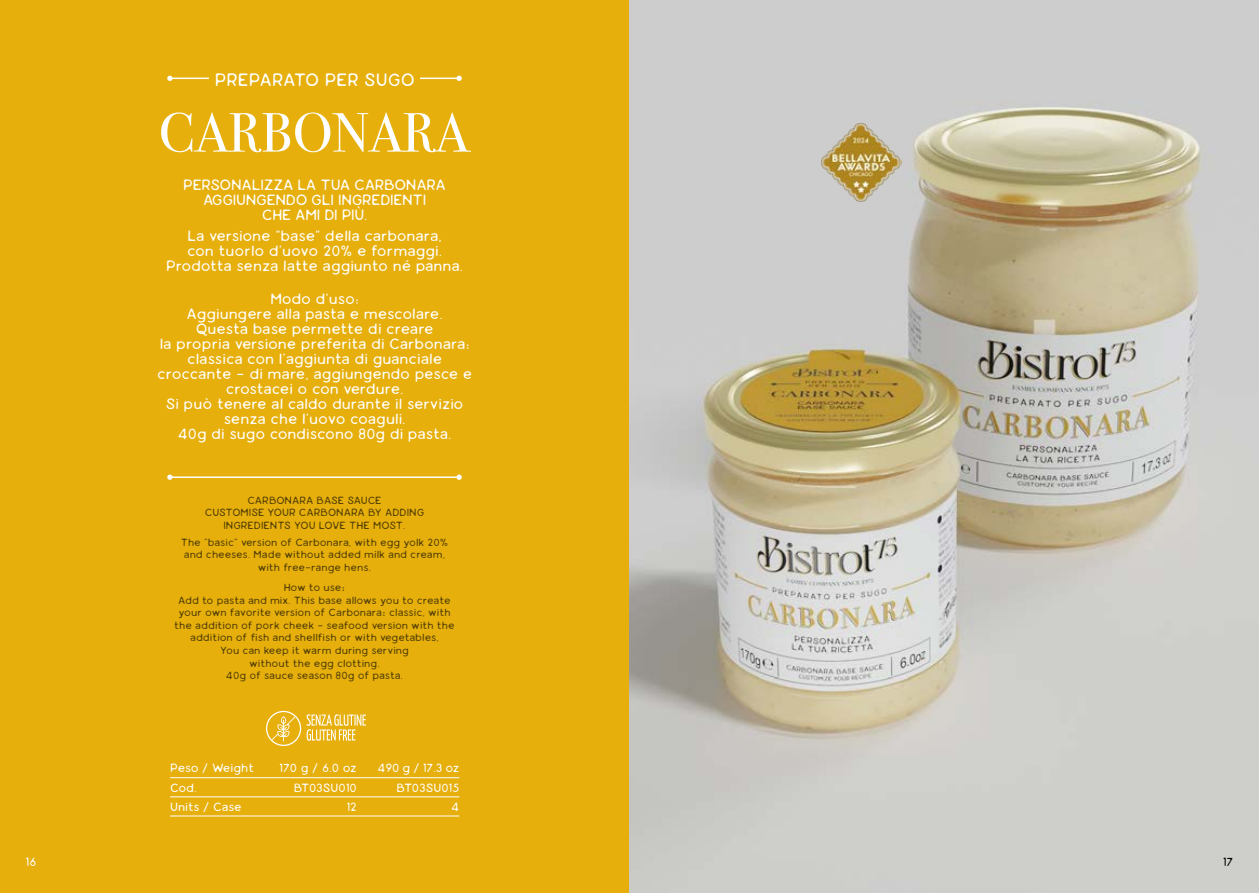
<style>
.page{position:relative;width:1259px;height:893px;background:#fff}
.page>*{position:absolute;margin:0;border:0;box-sizing:border-box;transform-origin:0 0}
.t1{font:55.5px "Bodoni Svty Two ITCTT";color:#fff}
.t2{font:18px "Gourmet Le French";color:#fff}
.t3{font:15px/15px "Gourmet Le French";letter-spacing:-.015em;color:#fff;text-align:center}
.t4{font:12px/19.5px "Gourmet Le French";color:#fff;text-align:right}
.t5{font:12px "Gourmet Le French";color:#000}
.t6{font:10.5px/12.6px "Gourmet Le French";color:#000;text-align:center}
.s1{font-size:18px}
.s2{font-size:16.5px}
</style>
<div class="page">
<div style="left:0;top:0;width:629px;height:893px;background:#e6af0c"></div>
<hr style="left:170px;top:78px;width:289px;height:1px;background:#fff">
<svg style="left:167px;top:76px;width:6px;height:5px"></svg>
<svg style="left:456px;top:76px;width:6px;height:5px"></svg>
<div style="left:209px;top:72px;width:211px;height:19px;background:#e6af0c"></div>
<hr style="left:170px;top:476px;width:289px;height:2px;background:#fff">
<svg style="left:167px;top:475px;width:6px;height:5px"></svg>
<svg style="left:456px;top:475px;width:6px;height:5px"></svg>
<img style="left:629px;top:0;width:630px;height:893px">
<img style="left:821px;top:122px;width:80px;height:81px">
<hr style="left:170px;top:777px;width:289px;height:1px;background:#fff">
<hr style="left:170px;top:797px;width:289px;height:1px;background:#fff">
<hr style="left:170px;top:816px;width:289px;height:1px;background:#fff">
<svg style="left:266px;top:711px;width:100px;height:35px"></svg>
<h2 class="t2" style="left:215px;top:69px;width:201px">PREPARATO PER SUGO</h2>
<h1 class="t1" style="left:159px;top:87px;width:311px">CARBONARA</h1>
<h3 class="t3" style="left:183px;top:178px;width:264px">PERSONALIZZA LA TUA CARBONARA<br>AGGIUNGENDO GLI INGREDIENTI<br>CHE AMI DI PIÙ.</h3>
<h3 class="t3" style="left:166px;top:229px;width:299px">La versione "base" della carbonara,<br>con tuorlo d'uovo 20% e formaggi.<br>Prodotta senza latte aggiunto né panna.</h3>
<p class="t3" style="left:157px;top:292px;width:317px">Modo d'uso<span class="s1">:<br></span>Aggiungere alla pasta e mescolare.<br>Questa base permette di creare<br>la propria versione preferita di Carbonara<span class="s1">: </span>classica con l'aggiunta di guanciale croccante - di mare, aggiungendo pesce e crostacei o con verdure.<br>Si può tenere al caldo durante il servizio senza che l'uovo coaguli.<br>40g di sugo condiscono 80g di pasta.</p>
<p class="t6" style="left:205px;top:494px;width:221px">CARBONARA BASE SAUCE<br>CUSTOMISE YOUR CARBONARA BY ADDING<br>INGREDIENTS YOU LOVE THE MOST.</p>
<p class="t6" style="left:181px;top:536px;width:269px">The "basic" version of Carbonara, with egg yolk 20% and cheeses. Made without added milk and cream, with free-range hens.</p>
<p class="t6" style="left:174px;top:581px;width:282px">How to use<span class="s2">:<br></span>Add to pasta and mix. This base allows you to create your own favorite version of Carbonara<span class="s2">:</span> classic, with the addition of pork cheek - seafood version with the addition of fish and shellfish or with vegetables,<br>You can keep it warm during serving<br>without the egg clotting.<br>40g of sauce season 80g of pasta.</p>
<p class="t4" style="left:170px;top:758px;width:85px;text-align:left">Peso / Weight<br>Cod.<br>Units / Case</p>
<p class="t4" style="left:279px;top:758px;width:79px">170 g / 6.0 oz<br>BT03SU010<br>12</p>
<p class="t4" style="left:377px;top:758px;width:83px">490 g / 17.3 oz<br>BT03SU015<br>4</p>
<p class="t4" style="left:26px;top:853px;width:12px">16</p>
<p class="t5" style="left:1222px;top:855px;width:12px">17</p>
</div>
